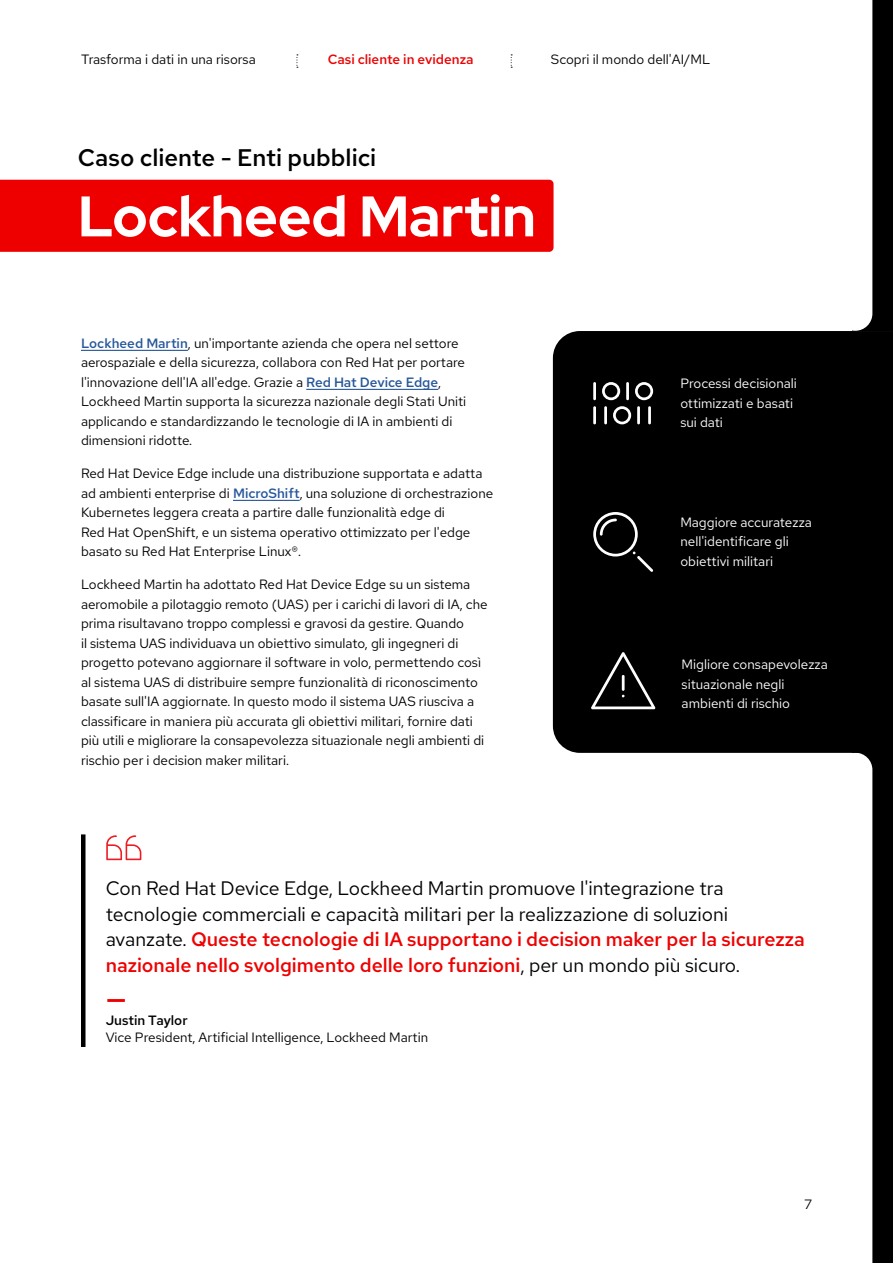
<style>
.page{position:relative;width:893px;height:1263px;background:#fff}
.page>*{position:absolute;margin:0;border:0;box-sizing:border-box;transform-origin:0 0}
.t1{font:700 57px "Red Hat Display";color:#fff}
.t2{font:500 30px "Red Hat Text";color:#e00}
.t3{font:500 24px "Red Hat Text";color:#000}
.t4{font:19.5px/25.5px "Red Hat Text";color:#000}
.t5{font:13.5px/19.5px "Red Hat Text";color:#000}
.t6{font:13.5px/19.5px "Red Hat Text";color:#fff}
.t7{font:500 13.5px "Red Hat Text";color:#e00}
.t8{font:500 13.5px "Red Hat Text";color:#000}
.s1{font-weight:500;color:#27579a}
.s2{font-weight:500;color:#e00}
</style>
<div class="page">
<div style="left:0;top:180px;width:553px;height:72px;background:#e00"></div>
<hr style="left:81px;top:350px;width:107px;height:1px;background:#27579a">
<hr style="left:306px;top:389px;width:132px;height:1px;background:#27579a">
<hr style="left:233px;top:500px;width:67px;height:1px;background:#27579a">
<div style="left:853px;top:0;width:40px;height:331px;background:#000"></div>
<div style="left:852px;top:0;width:20px;height:331px;background:#fff"></div>
<div style="left:853px;top:753px;width:40px;height:510px;background:#000"></div>
<div style="left:853px;top:753px;width:19px;height:510px;background:#fff"></div>
<svg style="left:106px;top:835px;width:35px;height:25px"></svg>
<div style="left:81px;top:834px;width:5px;height:213px;background:#000"></div>
<div style="left:553px;top:331px;width:340px;height:422px;background:#000"></div>
<svg style="left:602px;top:382px;width:18px;height:18px"></svg>
<svg style="left:613px;top:406px;width:18px;height:18px"></svg>
<svg style="left:635px;top:382px;width:18px;height:18px"></svg>
<hr style="left:593px;top:382px;width:3px;height:18px;background:#fff">
<hr style="left:593px;top:406px;width:3px;height:18px;background:#fff">
<hr style="left:604px;top:406px;width:3px;height:18px;background:#fff">
<hr style="left:637px;top:406px;width:3px;height:18px;background:#fff">
<hr style="left:648px;top:406px;width:3px;height:18px;background:#fff">
<hr style="left:626px;top:382px;width:3px;height:18px;background:#fff">
<svg style="left:593px;top:512px;width:61px;height:61px;background:#212121"></svg>
<svg style="left:591px;top:652px;width:65px;height:57px;background:#252525"></svg>
<p class="t5" style="left:81px;top:49px;width:176px">Trasforma i dati in una risorsa</p>
<p class="t7" style="left:328px;top:50px;width:147px">Casi cliente in evidenza</p>
<p class="t5" style="left:551px;top:49px;width:161px">Scopri il mondo dell'AI/ML</p>
<h3 class="t3" style="left:78px;top:142px;width:300px">Caso cliente - Enti pubblici</h3>
<h1 class="t1" style="left:78px;top:179px;width:459px">Lockheed Martin</h1>
<p class="t5" style="left:81px;top:333px;width:387px"><span class="s1">Lockheed Martin</span>, un'importante azienda che opera nel settore aerospaziale e della sicurezza, collabora con Red Hat per portare l'innovazione dell'IA all'edge. Grazie a <span class="s1">Red Hat Device Edge</span>, Lockheed Martin supporta la sicurezza nazionale degli Stati Uniti applicando e standardizzando le tecnologie di IA in ambienti di dimensioni ridotte.</p>
<p class="t5" style="left:81px;top:463px;width:414px">Red Hat Device Edge include una distribuzione supportata e adatta ad ambienti enterprise di <span class="s1">MicroShift</span>, una soluzione di orchestrazione Kubernetes leggera creata a partire dalle funzionalità edge di<br>Red Hat OpenShift, e un sistema operativo ottimizzato per l'edge basato su Red Hat Enterprise Linux®.</p>
<p class="t5" style="left:81px;top:574px;width:408px">Lockheed Martin ha adottato Red Hat Device Edge su un sistema aeromobile a pilotaggio remoto (UAS) per i carichi di lavori di IA, che prima risultavano troppo complessi e gravosi da gestire. Quando<br>il sistema UAS individuava un obiettivo simulato, gli ingegneri di progetto potevano aggiornare il software in volo, permettendo così al sistema UAS di distribuire sempre funzionalità di riconoscimento basate sull'IA aggiornate. In questo modo il sistema UAS riusciva a classificare in maniera più accurata gli obiettivi militari, fornire dati più utili e migliorare la consapevolezza situazionale negli ambienti di rischio per i decision maker militari.</p>
<p class="t6" style="left:680px;top:373px;width:118px">Processi decisionali ottimizzati e basati sui dati</p>
<p class="t6" style="left:680px;top:512px;width:133px">Maggiore accuratezza nell'identificare gli obiettivi militari</p>
<p class="t6" style="left:682px;top:654px;width:148px">Migliore consapevolezza situazionale negli ambienti di rischio</p>
<p class="t4" style="left:106px;top:875px;width:701px">Con Red Hat Device Edge, Lockheed Martin promuove l'integrazione tra tecnologie commerciali e capacità militari per la realizzazione di soluzioni avanzate. <span class="s2">Queste tecnologie di IA supportano i decision maker per la sicurezza nazionale nello svolgimento delle loro funzioni</span>, per un mondo più sicuro.</p>
<h2 class="t2" style="left:106px;top:978px;width:22px">—</h2>
<p class="t8" style="left:106px;top:1011px;width:84px">Justin Taylor</p>
<p class="t5" style="left:106px;top:1027px;width:324px">Vice President, Artificial Intelligence, Lockheed Martin</p>
<p class="t5" style="left:804px;top:1194px;width:9px">7</p>
</div>
